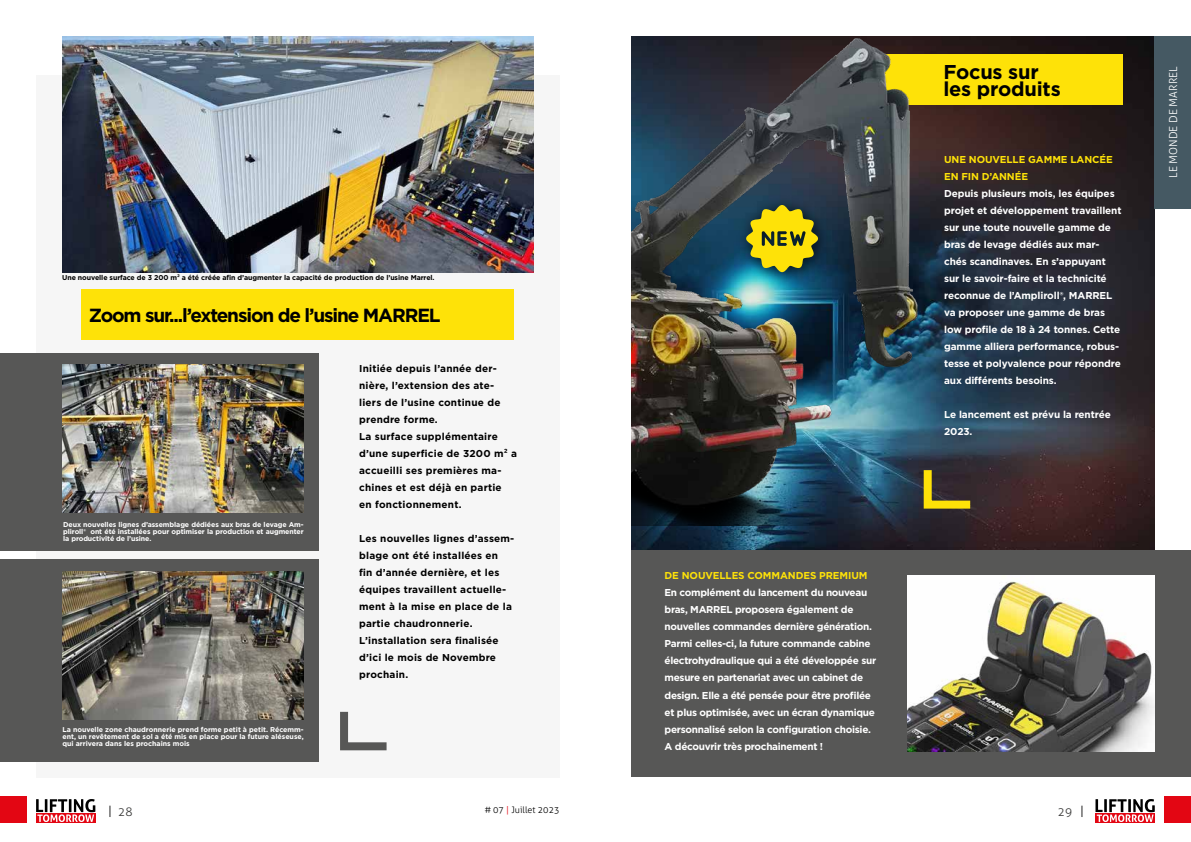
<style>
.page{position:relative;width:1191px;height:842px;background:#fff}
.page>*{position:absolute;margin:0;border:0;box-sizing:border-box;transform-origin:0 0}
.t1{font:700 20px/17px "Gotham";letter-spacing:-.01em;color:#000}
.t2{font:700 19px "Gotham";letter-spacing:-.06em;color:#000}
.t3{font:300 12px "Aller";color:#3c3c3b}
.t4{font:300 11px "Aller";color:#fff}
.t5{font:700 10px/17px "Gotham";letter-spacing:.02em;color:#000}
.t6{font:700 10px/17px "Gotham";letter-spacing:-.01em;color:#fff}
.t7{font:700 10px/17px "Gotham";letter-spacing:-.03em;color:#fff}
.t8{font:700 10px/17px "Gotham";letter-spacing:-.01em;color:#fee208}
.t9{font:300 9px "Aller";color:#000}
.t10{font:700 7px/7px "Gotham";letter-spacing:-.01em;color:#fff;text-align:justify}
.t11{font:700 7px "Gotham";letter-spacing:-.01em;color:#000}
.s1{color:#000}
.s2{color:#e30613}
</style>
<div class="page">
<div style="left:36px;top:813px;width:60px;height:10px;background:#e30613"></div>
<svg style="left:36px;top:799px;width:59px;height:23px"></svg>
<div style="left:1095px;top:813px;width:60px;height:10px;background:#e30613"></div>
<svg style="left:1095px;top:799px;width:59px;height:23px"></svg>
<div style="left:36px;top:75px;width:523px;height:702px;background:#f6f6f6"></div>
<img style="left:631px;top:36px;width:524px;height:514px">
<div style="left:1164px;top:797px;width:27px;height:26px;background:#e30613"></div>
<div style="left:0;top:797px;width:26px;height:26px;background:#e30613"></div>
<img style="left:62px;top:36px;width:471px;height:236px">
<div style="left:1155px;top:36px;width:36px;height:172px;background:#455963"></div>
<div style="left:0;top:353px;width:318px;height:197px;background:#575756"></div>
<div style="left:0;top:559px;width:318px;height:203px;background:#575756"></div>
<img style="left:62px;top:364px;width:242px;height:149px">
<img style="left:62px;top:571px;width:242px;height:149px">
<div style="left:82px;top:289px;width:432px;height:50px;background:#fee208"></div>
<div style="left:846px;top:55px;width:276px;height:50px;background:#fee208"></div>
<img style="left:631px;top:36px;width:300px;height:490px">
<div style="left:631px;top:550px;width:560px;height:227px;background:#575756"></div>
<img style="left:908px;top:575px;width:247px;height:176px">
<div style="left:736px;top:195px;width:96px;height:91px;background:#000;opacity:.75"></div>
<svg style="left:746px;top:205px;width:72px;height:67px;background:#a09e23"></svg>
<svg style="left:919px;top:462px;width:59px;height:51px;background:#5a4e29"></svg>
<svg style="left:340px;top:711px;width:47px;height:40px"></svg>
<p class="t11" style="left:62px;top:273px;width:374px">Une nouvelle surface de 3 200 m² a été créée afin d’augmenter la capacité de production de l’usine Marrel.</p>
<h2 class="t2" style="left:89px;top:302px;width:353px">Zoom sur...l’extension de l’usine MARREL</h2>
<p class="t10" style="left:63px;top:521px;width:242px">Deux nouvelles lignes d’assemblage dédiées aux bras de levage Am&shy;pliroll® ont été installées pour optimiser la production et augmenter la productivité de l’usine.</p>
<p class="t10" style="left:62px;top:725px;width:243px">La nouvelle zone chaudronnerie prend forme petit à petit. Récemm&shy;ent, un revêtement de sol a été mis en place pour la future aléseuse, qui arrivera dans les prochains mois</p>
<p class="t5" style="left:359px;top:360px;width:159px">Initiée depuis l’année der&shy;nière, l’extension des ate&shy;liers de l’usine continue de prendre forme.<br>La surface supplémentaire d’une superficie de 3200 m² a accueilli ses premières ma&shy;chines et est déjà en partie<br>en fonctionnement.</p>
<p class="t5" style="left:359px;top:530px;width:157px">Les nouvelles lignes d’assem&shy;blage ont été installées en<br>fin d’année dernière, et les équipes travaillent actuelle&shy;ment à la mise en place de la partie chaudronnerie.<br>L’installation sera finalisée d’ici le mois de Novembre prochain.</p>
<p class="t8" style="left:664px;top:567px;width:204px">DE NOUVELLES COMMANDES PREMIUM</p>
<p class="t7" style="left:664px;top:584px;width:213px">En complément du lancement du nouveau bras, MARREL proposera également de nouvelles commandes dernière génération.<br>Parmi celles-ci, la future commande cabine électrohydraulique qui a été développée sur mesure en partenariat avec un cabinet de design. Elle a été pensée pour être profilée et plus optimisée, avec un écran dynamique personnalisé selon la configuration choisie.<br>A découvrir très prochainement !</p>
<h1 class="t1" style="left:943px;top:63px;width:119px">Focus sur les produits</h1>
<p class="t8" style="left:944px;top:151px;width:170px">UNE NOUVELLE GAMME LANCÉE<br>EN FIN D’ANNÉE</p>
<p class="t6" style="left:944px;top:185px;width:179px">Depuis plusieurs mois, les équipes projet et développement travaillent sur une toute nouvelle gamme de bras de levage dédiés aux mar&shy;chés scandinaves. En s’appuyant sur le savoir-faire et la technicité reconnue de l’Ampliroll®, MARREL va proposer une gamme de bras low profile de 18 à 24 tonnes. Cette gamme alliera performance, robus&shy;tesse et polyvalence pour répondre aux différents besoins.</p>
<p class="t6" style="left:944px;top:406px;width:168px">Le lancement est prévu la rentrée<br>2023.</p>
<p class="t3" style="left:108px;top:804px;width:26px"><span class="s1">|</span> 28</p>
<p class="t9" style="left:484px;top:804px;width:77px"># 07 <span class="s2">|</span> Juillet 2023</p>
<p class="t3" style="left:1057px;top:804px;width:28px">29 <span class="s1">|</span></p>
<p class="t4" style="left:1166px;top:178px;width:113px;rotate:-90deg">LE MONDE DE MARREL</p>
</div>
